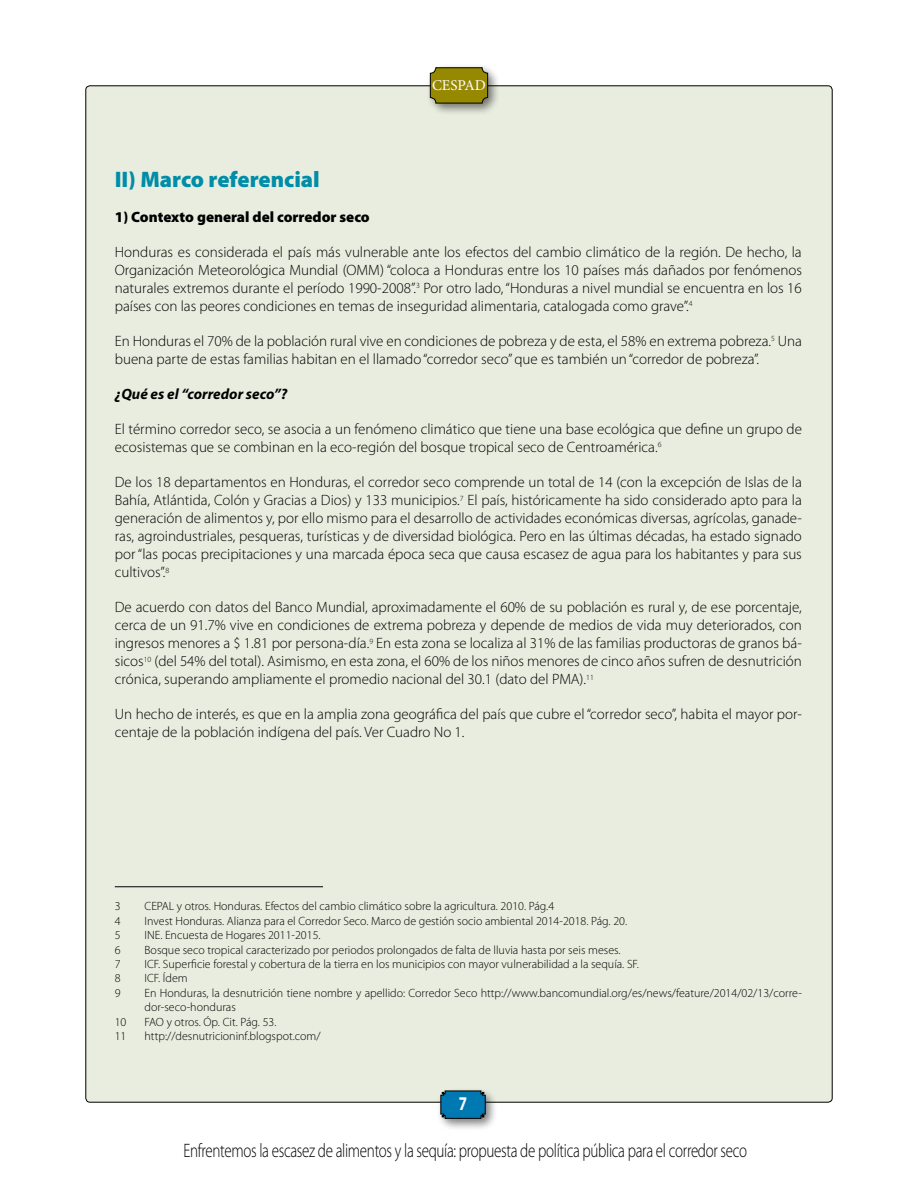
<style>
.page{position:relative;width:918px;height:1188px;background:#fff}
.page>*{position:absolute;margin:0;border:0;box-sizing:border-box;transform-origin:0 0}
.t1{font:900 22.5px "Myriad Pro";color:#008da8}
.t2{font:300 19.5px "Myriad Pro";letter-spacing:-.02em;color:#000;scale:.77 1}
.t3{font:700 19.5px "Myriad Pro";color:#fff;scale:.77 1}
.t4{font:300 15px/18px "Myriad Pro";color:#000;text-align:justify}
.t5{font:900 15px "Myriad Pro";color:#000}
.t6{font:italic 700 15px "Myriad Pro";color:#000}
.t7{font:15px "Minion Pro";color:#fff}
.t8{font:300 12px/14.4px "Myriad Pro";color:#000}
</style>
<div class="page">
<div style="left:86px;top:86px;width:746px;height:1016px;background:#e9eddf;border-radius:4px"></div>
<div style="left:437px;top:1087px;width:61px;height:44px;background:#000;opacity:.5"></div>
<svg style="left:440px;top:1091px;width:46px;height:28px"></svg>
<div style="left:426px;top:63px;width:74px;height:53px;background:#000;opacity:.5"></div>
<div style="left:430px;top:68px;width:58px;height:35px;background:#968900;border-radius:5px"></div>
<div style="left:430px;top:67px;width:58px;height:36px;border:1px solid #000;border-radius:5px"></div>
<hr style="left:115px;top:887px;width:208px;height:1px;background:#000">
<p class="t7" style="left:432px;top:76px;width:55px">CESPAD</p>
<h1 class="t1" style="left:115px;top:167px;width:207px">II) Marco referencial</h1>
<p class="t5" style="left:115px;top:208px;width:256px">1) Contexto general del corredor seco</p>
<p class="t4" style="left:115px;top:243px;width:689px">Honduras es considerada el país más vulnerable ante los efectos del cambio climático de la región. De hecho, la Organización Meteorológica Mundial (OMM) “coloca a Honduras entre los 10 países más dañados por fenómenos naturales extremos durante el período 1990-2008”.<sup>3</sup> Por otro lado, “Honduras a nivel mundial se encuentra en los 16 países con las peores condiciones en temas de inseguridad alimentaria, catalogada como grave”.<sup>4</sup></p>
<p class="t4" style="left:115px;top:332px;width:689px">En Honduras el 70% de la población rural vive en condiciones de pobreza y de esta, el 58% en extrema pobreza.<sup>5</sup> Una buena parte de estas familias habitan en el llamado “corredor seco” que es también un “corredor de pobreza”.</p>
<p class="t6" style="left:115px;top:384px;width:174px">¿Qué es el “corredor seco”?</p>
<p class="t4" style="left:115px;top:420px;width:689px">El término corredor seco, se asocia a un fenómeno climático que tiene una base ecológica que define un grupo de ecosistemas que se combinan en la eco-región del bosque tropical seco de Centroamérica.<sup>6</sup></p>
<p class="t4" style="left:115px;top:473px;width:689px">De los 18 departamentos en Honduras, el corredor seco comprende un total de 14 (con la excepción de Islas de la Bahía, Atlántida, Colón y Gracias a Dios) y 133 municipios.<sup>7</sup> El país, históricamente ha sido considerado apto para la generación de alimentos y, por ello mismo para el desarrollo de actividades económicas diversas, agrícolas, ganade&shy;ras, agroindustriales, pesqueras, turísticas y de diversidad biológica. Pero en las últimas décadas, ha estado signado por “las pocas precipitaciones y una marcada época seca que causa escasez de agua para los habitantes y para sus cultivos”.<sup>8</sup></p>
<p class="t4" style="left:115px;top:598px;width:689px">De acuerdo con datos del Banco Mundial, aproximadamente el 60% de su población es rural y, de ese porcentaje, cerca de un 91.7% vive en condiciones de extrema pobreza y depende de medios de vida muy deteriorados, con ingresos menores a $ 1.81 por persona-día.<sup>9</sup> En esta zona se localiza al 31% de las familias productoras de granos bá&shy;sicos<sup>10</sup> (del 54% del total). Asimismo, en esta zona, el 60% de los niños menores de cinco años sufren de desnutrición crónica, superando ampliamente el promedio nacional del 30.1 (dato del PMA).<sup>11</sup></p>
<p class="t4" style="left:115px;top:705px;width:689px">Un hecho de interés, es que en la amplia zona geográfica del país que cubre el “corredor seco”, habita el mayor por&shy;centaje de la población indígena del país. Ver Cuadro No 1.</p>
<p class="t8" style="left:115px;top:899px;width:7px">3</p>
<p class="t8" style="left:145px;top:899px;width:411px">CEPAL y otros. Honduras. Efectos del cambio climático sobre la agricultura. 2010. Pág.4</p>
<p class="t8" style="left:115px;top:914px;width:7px">4</p>
<p class="t8" style="left:145px;top:914px;width:484px">Invest Honduras. Alianza para el Corredor Seco. Marco de gestión socio ambiental 2014-2018. Pág. 20.</p>
<p class="t8" style="left:115px;top:928px;width:7px">5</p>
<p class="t8" style="left:145px;top:928px;width:178px">INE. Encuesta de Hogares 2011-2015.</p>
<p class="t8" style="left:115px;top:943px;width:7px">6</p>
<p class="t8" style="left:145px;top:943px;width:478px">Bosque seco tropical caracterizado por periodos prolongados de falta de lluvia hasta por seis meses.</p>
<p class="t8" style="left:115px;top:957px;width:7px">7</p>
<p class="t8" style="left:145px;top:957px;width:496px">ICF. Superficie forestal y cobertura de la tierra en los municipios con mayor vulnerabilidad a la sequía. SF.</p>
<p class="t8" style="left:115px;top:971px;width:7px">8</p>
<p class="t8" style="left:145px;top:971px;width:45px">ICF. Ídem</p>
<p class="t8" style="left:115px;top:986px;width:7px">9</p>
<p class="t8" style="left:145px;top:986px;width:659px">En Honduras, la desnutrición tiene nombre y apellido: Corredor Seco http://www.bancomundial.org/es/news/feature/2014/02/13/corre&shy;dor-seco-honduras</p>
<p class="t8" style="left:115px;top:1015px;width:13px">10</p>
<p class="t8" style="left:145px;top:1015px;width:133px">FAO y otros. Óp. Cit. Pág. 53.</p>
<p class="t8" style="left:115px;top:1029px;width:13px">11</p>
<p class="t8" style="left:145px;top:1029px;width:178px">http://desnutricioninf.blogspot.com/</p>
<h2 class="t3" style="left:459px;top:1091px;width:12px">7</h2>
<h2 class="t2" style="left:183px;top:1140px;width:734px">Enfrentemos la escasez de alimentos y la sequía: propuesta de política pública para el corredor seco</h2>
</div>
